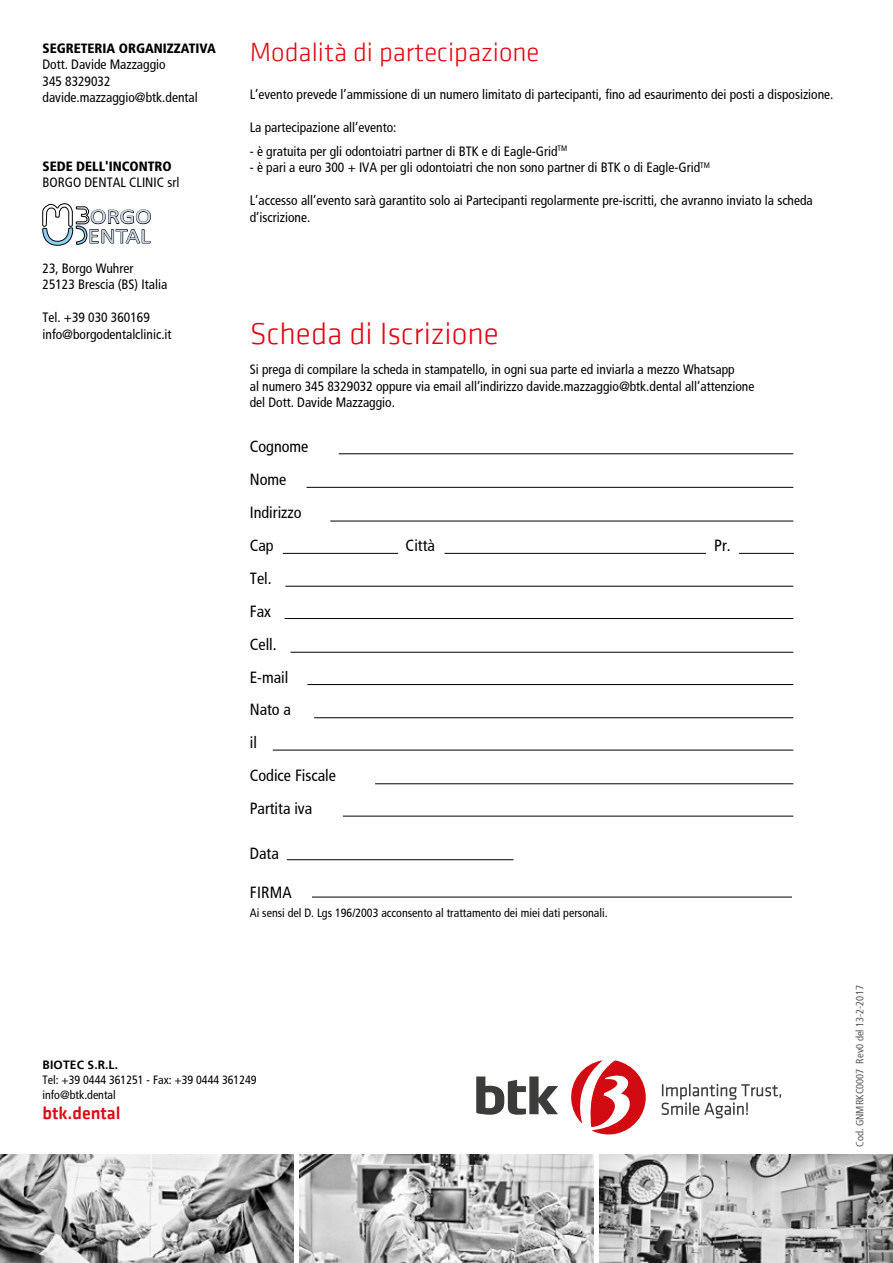
<style>
.page{position:relative;width:893px;height:1263px;background:#fff}
.page>*{position:absolute;margin:0;border:0;box-sizing:border-box;transform-origin:0 0}
.t1{font:31.5px "Klavika Light OSF";color:#e30613}
.t2{font:27px "Klavika Light OSF";color:#e30613}
.t3{font:21px/19.5px "Calibri";color:#c5d2e3;scale:1.18 1}
.t4{font:500 18px "Klavika";color:#e30613}
.t5{font:condensed 16.2px/33px "Frutiger LT Std";color:#000}
.t6{font:condensed 13.5px/16.5px "Frutiger LT Std";color:#000}
.t7{font:900 condensed 13.5px "Frutiger LT Std";color:#000}
.t8{font:condensed 12px/15px "Frutiger LT Std";color:#000}
.t9{font:700 12px "Frutiger LT Std";letter-spacing:.015em;color:#000}
.t10{font:condensed 10.5px "Frutiger";color:#575756}
</style>
<div class="page">
<hr style="left:339px;top:453px;width:454px;height:1px;background:#000">
<hr style="left:307px;top:487px;width:486px;height:1px;background:#000">
<hr style="left:330px;top:521px;width:463px;height:1px;background:#000">
<hr style="left:285px;top:586px;width:508px;height:1px;background:#000">
<hr style="left:285px;top:618px;width:508px;height:1px;background:#000">
<hr style="left:290px;top:652px;width:503px;height:1px;background:#000">
<hr style="left:307px;top:684px;width:486px;height:1px;background:#000">
<hr style="left:314px;top:717px;width:479px;height:1px;background:#000">
<hr style="left:273px;top:750px;width:520px;height:1px;background:#000">
<hr style="left:375px;top:783px;width:418px;height:1px;background:#000">
<hr style="left:343px;top:816px;width:450px;height:1px;background:#000">
<hr style="left:287px;top:859px;width:226px;height:1px;background:#000">
<hr style="left:312px;top:897px;width:480px;height:1px;background:#000">
<hr style="left:445px;top:553px;width:261px;height:1px;background:#000">
<hr style="left:739px;top:553px;width:55px;height:1px;background:#000">
<hr style="left:283px;top:553px;width:115px;height:1px;background:#000">
<img style="left:0;top:1154px;width:293px;height:109px">
<img style="left:600px;top:1154px;width:293px;height:109px">
<img style="left:300px;top:1154px;width:293px;height:109px">
<svg style="left:571px;top:1060px;width:75px;height:75px"></svg>
<svg style="left:476px;top:1076px;width:82px;height:39px"></svg>
<svg style="left:661px;top:1084px;width:120px;height:34px"></svg>
<svg style="left:42px;top:203px;width:109px;height:43px"></svg>
<p class="t7" style="left:43px;top:40px;width:175px">SEGRETERIA ORGANIZZATIVA</p>
<p class="t6" style="left:43px;top:56px;width:157px">Dott. Davide Mazzaggio<br>345 8329032 davide.mazzaggio@btk.dental</p>
<p class="t7" style="left:43px;top:158px;width:131px">SEDE DELL'INCONTRO</p>
<p class="t6" style="left:43px;top:174px;width:138px">BORGO DENTAL CLINIC srl</p>
<h3 class="t3" style="left:88px;top:206px;width:56px">ORGO<br>ENTAL</h3>
<p class="t6" style="left:43px;top:260px;width:126px">23, Borgo Wuhrer<br>25123 Brescia (BS) Italia</p>
<p class="t6" style="left:43px;top:309px;width:131px">Tel. +39 030 360169 info@borgodentalclinic.it</p>
<h2 class="t2" style="left:250px;top:38px;width:291px">Modalità di partecipazione</h2>
<p class="t6" style="left:250px;top:86px;width:585px">L’evento prevede l’ammissione di un numero limitato di partecipanti, fino ad esaurimento dei posti a disposizione.</p>
<p class="t6" style="left:250px;top:119px;width:148px">La partecipazione all’evento:</p>
<p class="t6" style="left:250px;top:143px;width:319px">- è gratuita per gli odontoiatri partner di BTK e di Eagle-Grid<sup>TM</sup></p>
<p class="t6" style="left:250px;top:159px;width:461px">- è pari a euro 300 + IVA per gli odontoiatri che non sono partner di BTK o di Eagle-Grid<sup>TM</sup></p>
<p class="t6" style="left:250px;top:192px;width:564px">L’accesso all’evento sarà garantito solo ai Partecipanti regolarmente pre-iscritti, che avranno inviato la scheda d’iscrizione.</p>
<h1 class="t1" style="left:250px;top:317px;width:251px">Scheda di Iscrizione</h1>
<p class="t6" style="left:250px;top:361px;width:506px">Si prega di compilare la scheda in stampatello, in ogni sua parte ed inviarla a mezzo Whatsapp<br>al numero 345 8329032 oppure via email all’indirizzo davide.mazzaggio@btk.dental all’attenzione del Dott. Davide Mazzaggio.</p>
<p class="t5" style="left:250px;top:430px;width:60px">Cognome<br>Nome<br>Indirizzo<br>Cap</p>
<p class="t5" style="left:406px;top:529px;width:31px">Città</p>
<p class="t5" style="left:714px;top:529px;width:18px">Pr.</p>
<p class="t5" style="left:250px;top:562px;width:88px">Tel.<br>Fax<br>Cell.<br>E-mail<br>Nato a<br>il<br>Codice Fiscale<br>Partita iva</p>
<p class="t5" style="left:250px;top:837px;width:31px">Data</p>
<p class="t5" style="left:250px;top:876px;width:43px">FIRMA</p>
<p class="t8" style="left:250px;top:905px;width:359px">Ai sensi del D. Lgs 196/2003 acconsento al trattamento dei miei dati personali.</p>
<p class="t9" style="left:43px;top:1058px;width:77px">BIOTEC S.R.L.</p>
<p class="t8" style="left:43px;top:1073px;width:216px">Tel: +39 0444 361251 - Fax: +39 0444 361249 info@btk.dental</p>
<h3 class="t4" style="left:43px;top:1103px;width:79px">btk.dental</h3>
<p class="t10" style="left:854px;top:1147px;width:163px;rotate:-90deg">Cod. GNMRKC0007 Rev0 del 13-2-2017</p>
</div>
